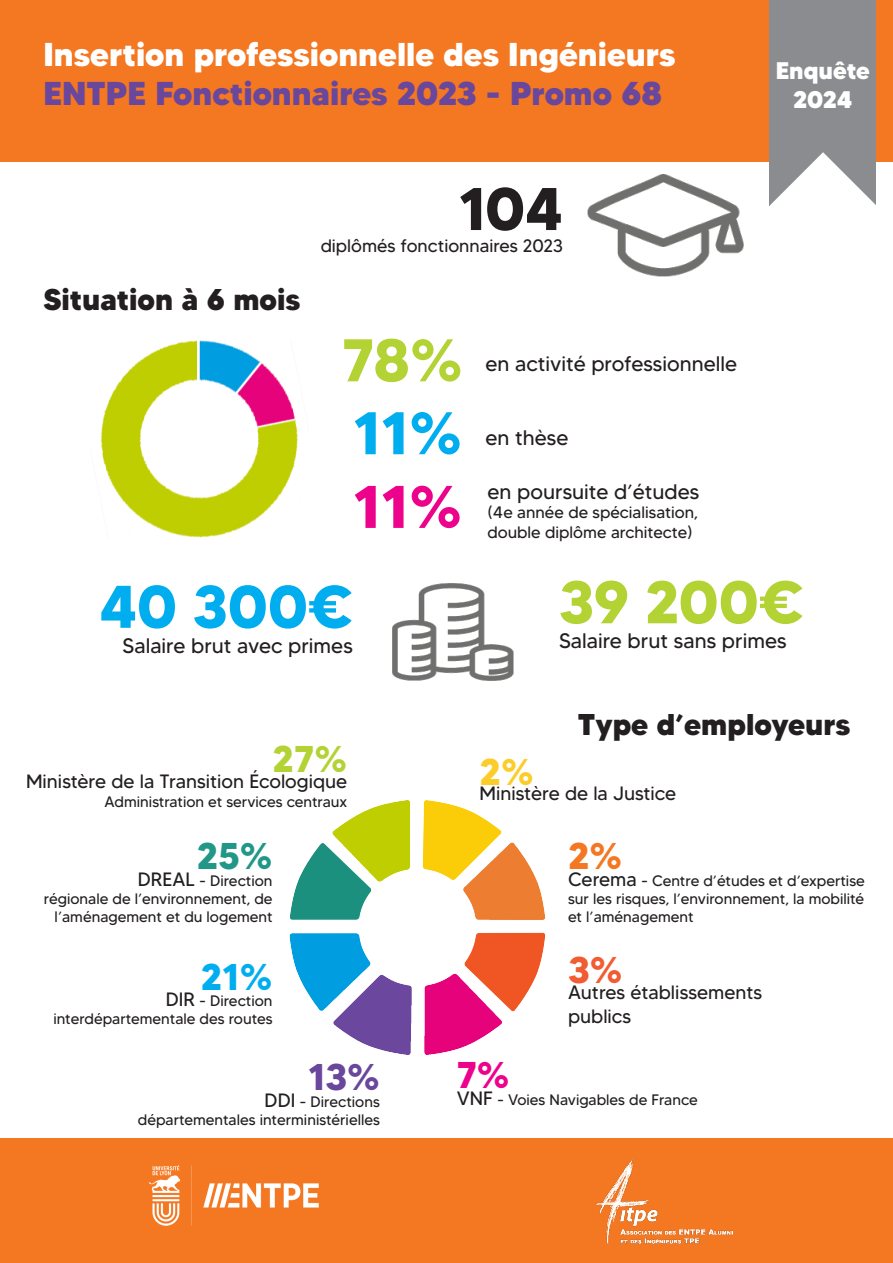
<style>
.page{position:relative;width:893px;height:1263px;background:#fff}
.page>*{position:absolute;margin:0;border:0;box-sizing:border-box;transform-origin:0 0}
.t1{font:700 60px "MADETOMMY";color:#00aeef}
.t2{font:700 60px "MADETOMMY";letter-spacing:-.015em;color:#b3d234}
.t3{font:700 60px "MADETOMMY";color:#ed028c}
.t4{font:700 60px "MADETOMMY";color:#231f20}
.t5{font:700 37.2px "MADETOMMY";color:#219788}
.t6{font:700 37.2px "MADETOMMY";color:#b3d234}
.t7{font:700 37.2px "MADETOMMY";color:#00aeef}
.t8{font:700 37.2px "MADETOMMY";color:#69479c}
.t9{font:700 37.2px "MADETOMMY";color:#ed028c}
.t10{font:700 37.2px "MADETOMMY";color:#f47721}
.t11{font:700 37.2px "MADETOMMY";color:#f15c32}
.t12{font:700 37.2px "MADETOMMY";color:#fccd29}
.t13{font:800 33px "MADETOMMY";color:#fff}
.t14{font:800 33px "MADETOMMY";color:#69479c}
.t15{font:800 30px "MADETOMMY";color:#231f20}
.t16{font:800 24px "MADETOMMY";letter-spacing:-.01em;color:#fff}
.t17{font:21px "MADETOMMY";color:#231f20}
.t18{font:19.35px/23.1px "MADETOMMY";color:#231f20}
.t19{font:18px "MADETOMMY";color:#231f20}
.t20{font:16.5px "MADETOMMY";color:#231f20}
.t21{font:15.15px/18.1px "MADETOMMY";color:#231f20;text-align:justify}
.s1{font-size:19.35px}
</style>
<div class="page">
<div style="left:0;top:0;width:893px;height:162px;background:#f47721"></div>
<div style="left:0;top:1138px;width:893px;height:125px;background:#f47721"></div>
<div style="left:770px;top:0;width:106px;height:206px;background:#8a8c8f"></div>
<svg style="left:770px;top:152px;width:106px;height:54px"></svg>
<img style="left:100px;top:340px;width:198px;height:198px">
<img style="left:588px;top:175px;width:155px;height:102px">
<img style="left:148px;top:1165px;width:171px;height:61px">
<img style="left:597px;top:1159px;width:135px;height:84px">
<img style="left:289px;top:800px;width:257px;height:255px">
<img style="left:393px;top:584px;width:121px;height:97px">
<p class="t13" style="left:44px;top:33px;width:633px">Insertion professionnelle des Ingénieurs</p>
<p class="t14" style="left:44px;top:73px;width:620px">ENTPE Fonctionnaires 2023 - Promo 68</p>
<p class="t15" style="left:44px;top:281px;width:258px">Situation à 6 mois</p>
<p class="t4" style="left:459px;top:172px;width:106px">104</p>
<p class="t19" style="left:321px;top:234px;width:244px">diplômés fonctionnaires 2023</p>
<p class="t2" style="left:342px;top:323px;width:122px">78%</p>
<p class="t1" style="left:354px;top:396px;width:110px">11%</p>
<p class="t3" style="left:354px;top:469px;width:110px">11%</p>
<p class="t17" style="left:485px;top:351px;width:253px">en activité professionnelle</p>
<p class="t17" style="left:485px;top:424px;width:85px">en thèse</p>
<p class="t17" style="left:488px;top:478px;width:213px">en poursuite d’études</p>
<p class="t20" style="left:488px;top:502px;width:212px">(4e année de spécialisation,</p>
<p class="t20" style="left:488px;top:522px;width:207px">double diplôme architecte)</p>
<p class="t16" style="left:776px;top:55px;width:96px">Enquête</p>
<p class="t16" style="left:793px;top:84px;width:61px">2024</p>
<p class="t1" style="left:99px;top:569px;width:255px">40 300€</p>
<p class="t17" style="left:123px;top:633px;width:232px">Salaire brut avec primes</p>
<p class="t6" style="left:273px;top:735px;width:76px">27%</p>
<p class="t18" style="left:26px;top:770px;width:323px">Ministère de la Transition Écologique</p>
<p class="t21" style="left:104px;top:792px;width:244px">Administration et services centraux</p>
<p class="t5" style="left:197px;top:833px;width:77px">25%</p>
<p class="t21" style="left:138px;top:871px;width:136px"><span class="s1">DREAL</span> - Direction</p>
<p class="t21" style="left:44px;top:889px;width:230px">régionale de l’environnement, de</p>
<p class="t21" style="left:55px;top:908px;width:219px">l’aménagement et du logement</p>
<p class="t7" style="left:201px;top:953px;width:73px">21%</p>
<p class="t21" style="left:166px;top:992px;width:108px"><span class="s1">DIR</span> - Direction</p>
<p class="t21" style="left:53px;top:1010px;width:221px">interdépartementale des routes</p>
<p class="t8" style="left:309px;top:1054px;width:73px">13%</p>
<p class="t21" style="left:265px;top:1092px;width:117px"><span class="s1">DDI</span> - Directions</p>
<p class="t21" style="left:138px;top:1110px;width:244px">départementales interministérielles</p>
<p class="t2" style="left:559px;top:565px;width:246px">39 200€</p>
<p class="t17" style="left:559px;top:628px;width:229px">Salaire brut sans primes</p>
<p class="t15" style="left:578px;top:706px;width:274px">Type d’employeurs</p>
<p class="t12" style="left:480px;top:748px;width:56px">2%</p>
<p class="t18" style="left:480px;top:782px;width:198px">Ministère de la Justice</p>
<p class="t10" style="left:568px;top:833px;width:56px">2%</p>
<p class="t21" style="left:568px;top:871px;width:298px"><span class="s1">Cerema</span> - Centre d’études et d’expertise sur les risques, l’environnement, la mobilité et l’aménagement</p>
<p class="t11" style="left:568px;top:946px;width:56px">3%</p>
<p class="t9" style="left:457px;top:1052px;width:54px">7%</p>
<p class="t18" style="left:568px;top:981px;width:196px">Autres établissements publics</p>
<p class="t21" style="left:457px;top:1090px;width:243px"><span class="s1">VNF</span> - Voies Navigables de France</p>
</div>
